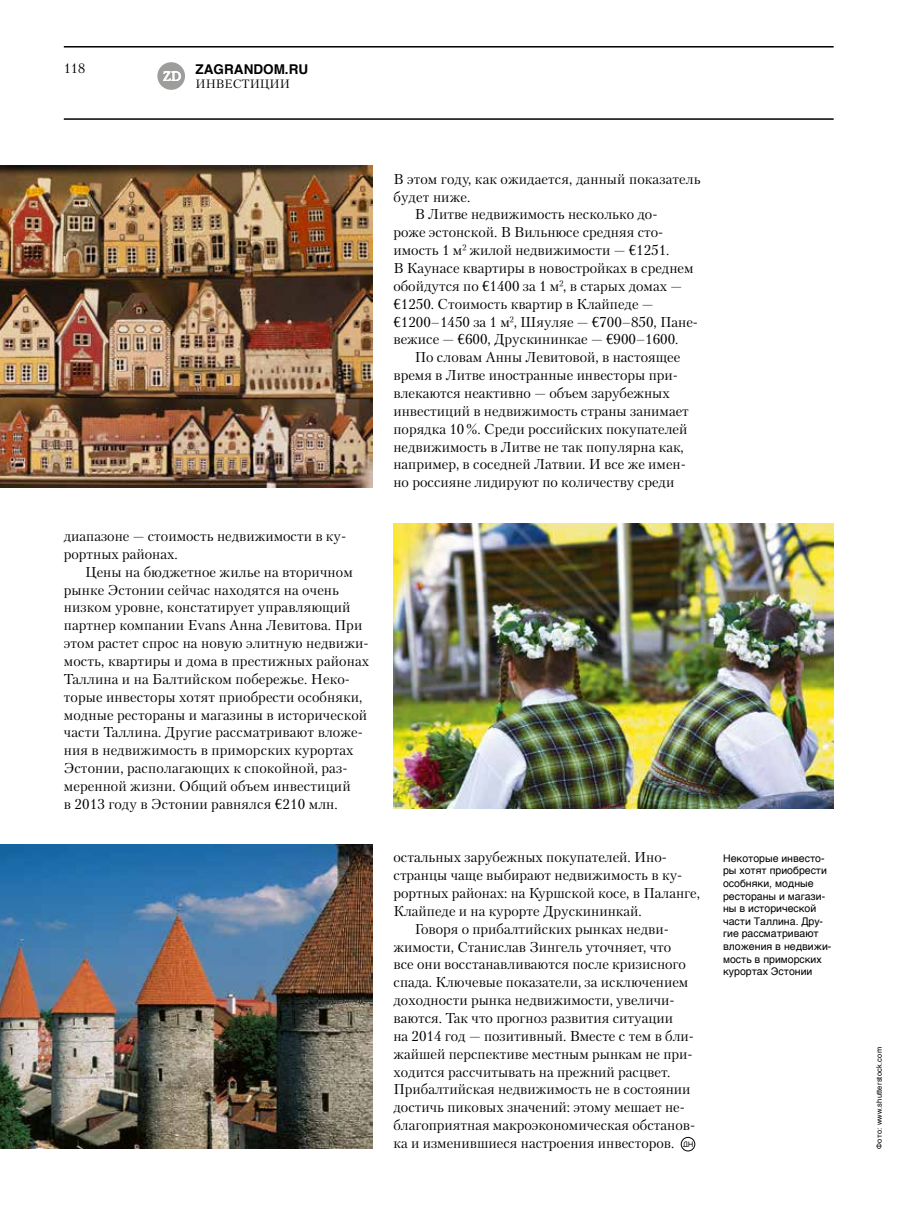
<style>
.page{position:relative;width:923px;height:1212px;background:#fff}
.page>*{position:absolute;margin:0;border:0;box-sizing:border-box;transform-origin:0 0}
.t1{font:14.25px/17.9px "Petersburg TF";color:#000}
.t2{font:700 13.5px "Helvetica TF";color:#000}
.t3{font:13.5px "Petersburg TF";color:#000}
.t4{font:12.6px "Petersburg TF";color:#fff}
.t5{font:12px "Petersburg TF";color:#000}
.t6{font:10.5px/12.6px "Helvetica TF";color:#000}
.t7{font:7.5px "Helvetica TF";letter-spacing:.025em;color:#000}
</style>
<div class="page">
<hr style="left:64px;top:118px;width:769px;height:2px;background:#000">
<hr style="left:64px;top:46px;width:769px;height:2px;background:#000">
<div style="left:157px;top:62px;width:28px;height:28px;background:#9d9d9c;border-radius:50%"></div>
<svg style="left:163px;top:71px;width:18px;height:10px"></svg>
<div style="left:681px;top:1137px;width:14px;height:14px;border:1px solid #000;border-radius:50%"></div>
<svg style="left:683px;top:1141px;width:9px;height:6px"></svg>
<img style="left:0;top:166px;width:372px;height:321px">
<img style="left:0;top:845px;width:372px;height:303px">
<img style="left:393px;top:523px;width:440px;height:286px">
<p class="t3" style="left:64px;top:60px;width:23px">118</p>
<p class="t2" style="left:196px;top:58px;width:114px">ZAGRANDOM.RU</p>
<p class="t5" style="left:196px;top:77px;width:21px">Инвестиции</p>
<p class="t4" style="left:163px;top:68px;width:20px">ZD</p>
<p class="t1" style="left:64px;top:527px;width:284px">диапазоне — стоимость недвижимости в ку&shy;рортных районах.</p>
<p class="t1" style="left:64px;top:562px;width:307px;text-indent:21px">Цены на бюджетное жилье на вторичном рынке Эстонии сейчас находятся на очень низком уровне, констатирует управляющий партнер компании Evans Анна Левитова. При этом растет спрос на новую элитную недвижи&shy;мость, квартиры и дома в престижных районах Таллина и на Балтийском побережье. Неко&shy;торые инвесторы хотят приобрести особняки, модные рестораны и магазины в исторической части Таллина. Другие рассматривают вложе&shy;ния в недвижимость в приморских курортах Эстонии, располагающих к спокойной, раз&shy;меренной жизни. Общий объем инвестиций<br>в 2013 году в Эстонии равнялся €210 млн.</p>
<p class="t1" style="left:393px;top:169px;width:309px">В этом году, как ожидается, данный показатель</p>
<p class="t1" style="left:393px;top:187px;width:78px">будет ниже.</p>
<p class="t1" style="left:415px;top:205px;width:244px">В Литве недвижимость несколько до-</p>
<p class="t1" style="left:393px;top:223px;width:271px">роже эстонской. В Вильнюсе средняя сто-</p>
<p class="t1" style="left:393px;top:241px;width:278px">имость 1 м² жилой недвижимости — €1251.</p>
<p class="t1" style="left:393px;top:259px;width:302px">В Каунасе квартиры в новостройках в среднем</p>
<p class="t1" style="left:393px;top:277px;width:290px">обойдутся по €1400 за 1 м², в старых домах —</p>
<p class="t1" style="left:393px;top:294px;width:262px">€1250. Стоимость квартир в Клайпеде —</p>
<p class="t1" style="left:393px;top:312px;width:306px">€1200–1450 за 1 м², Шяуляе — €700–850, Пане-</p>
<p class="t1" style="left:393px;top:330px;width:286px">вежисе — €600, Друскининкае — €900–1600.</p>
<p class="t1" style="left:415px;top:348px;width:267px">По словам Анны Левитовой, в настоящее</p>
<p class="t1" style="left:393px;top:366px;width:286px">время в Литве иностранные инвесторы при-</p>
<p class="t1" style="left:393px;top:384px;width:278px">влекаются неактивно — объем зарубежных</p>
<p class="t1" style="left:393px;top:402px;width:297px">инвестиций в недвижимость страны занимает</p>
<p class="t1" style="left:393px;top:419px;width:295px">порядка 10%. Среди российских покупателей</p>
<p class="t1" style="left:393px;top:437px;width:292px">недвижимость в Литве не так популярна как,</p>
<p class="t1" style="left:393px;top:455px;width:294px">например, в соседней Латвии. И все же имен-</p>
<p class="t1" style="left:393px;top:473px;width:282px">но россияне лидируют по количеству среди</p>
<p class="t1" style="left:393px;top:848px;width:275px">остальных зарубежных покупателей. Ино-</p>
<p class="t1" style="left:393px;top:866px;width:290px">странцы чаще выбирают недвижимость в ку-</p>
<p class="t1" style="left:393px;top:884px;width:308px">рортных районах: на Куршской косе, в Паланге,</p>
<p class="t1" style="left:393px;top:902px;width:250px">Клайпеде и на курорте Друскининкай.</p>
<p class="t1" style="left:415px;top:919px;width:256px">Говоря о прибалтийских рынках недви-</p>
<p class="t1" style="left:393px;top:937px;width:279px">жимости, Станислав Зингель уточняет, что</p>
<p class="t1" style="left:393px;top:955px;width:294px">все они восстанавливаются после кризисного</p>
<p class="t1" style="left:393px;top:973px;width:296px">спада. Ключевые показатели, за исключением</p>
<p class="t1" style="left:393px;top:991px;width:283px">доходности рынка недвижимости, увеличи-</p>
<p class="t1" style="left:393px;top:1009px;width:281px">ваются. Так что прогноз развития ситуации</p>
<p class="t1" style="left:393px;top:1027px;width:302px">на 2014 год — позитивный. Вместе с тем в бли-</p>
<p class="t1" style="left:393px;top:1044px;width:301px">жайшей перспективе местным рынкам не при-</p>
<p class="t1" style="left:393px;top:1062px;width:279px">ходится рассчитывать на прежний расцвет.</p>
<p class="t1" style="left:393px;top:1080px;width:299px">Прибалтийская недвижимость не в состоянии</p>
<p class="t1" style="left:393px;top:1098px;width:293px">достичь пиковых значений: этому мешает не-</p>
<p class="t1" style="left:393px;top:1116px;width:303px">благоприятная макроэкономическая обстанов-</p>
<p class="t1" style="left:393px;top:1134px;width:282px">ка и изменившиеся настроения инвесторов.</p>
<p class="t6" style="left:723px;top:852px;width:110px">Некоторые инвесто&shy;ры хотят приобрести особняки, модные рестораны и магази&shy;ны в исторической части Таллина. Дру&shy;гие рассматривают вложения в недвижи&shy;мость в приморских курортах Эстонии</p>
<p class="t7" style="left:873px;top:1148px;width:103px;rotate:-90deg">Фото: www.shutterstock.com</p>
</div>
